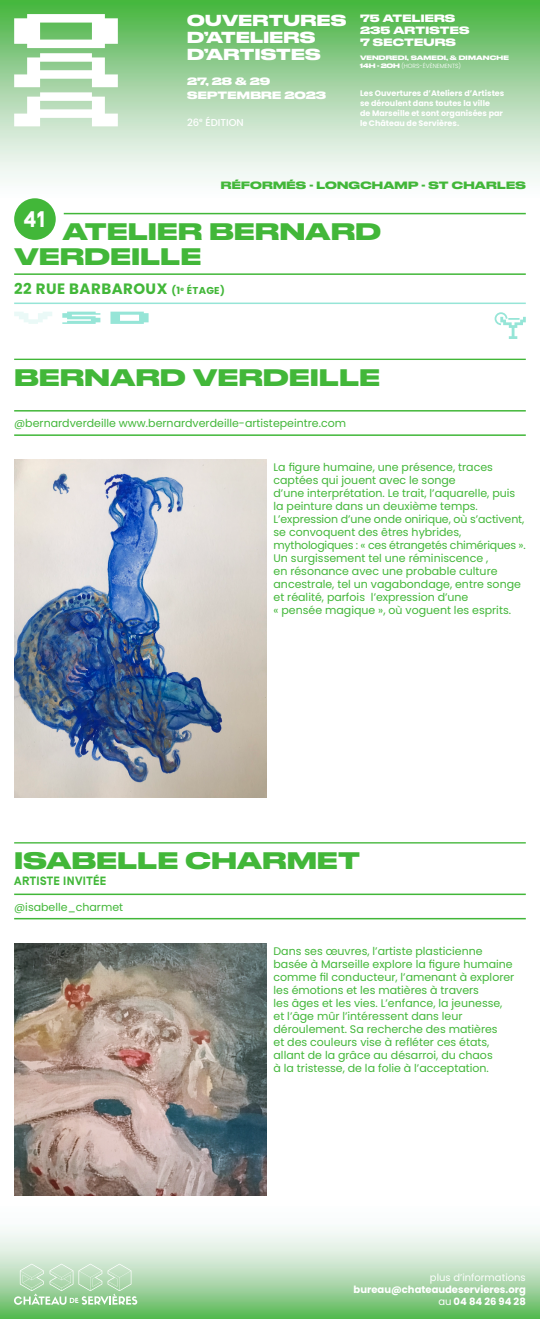
<style>
.page{position:relative;width:540px;height:1319px;background:#fff}
.page>*{position:absolute;margin:0;border:0;box-sizing:border-box;transform-origin:0 0}
.t1{font:700 22.5px/25px "Druk Wide";letter-spacing:.02em;color:#42b739}
.t2{font:700 22.5px "Simplon BP";color:#fff}
.t3{font:700 15px/17px "Druk Wide";letter-spacing:.02em;color:#fff}
.t4{font:700 15px "Poppins";letter-spacing:.03em;color:#42b739}
.t5{font:700 12px "Simplon BP";letter-spacing:.03em;color:#42b739}
.t6{font:11px/13px "Poppins";color:#42b739}
.t7{font:700 10px/12px "Druk Wide";letter-spacing:.02em;color:#fff}
.t8{font:700 10px/12px "Poppins";color:#fff;text-align:right}
.t9{font:700 10px "Druk Wide";letter-spacing:.02em;color:#42b739}
.t10{font:10px "Poppins";color:#fff}
.t11{font:500 10px "Poppins";color:#fff}
.t12{font:700 8px/10px "Poppins";color:#fff}
.t13{font:700 6px "Druk Wide";letter-spacing:.01em;color:#fff}
.t14{font:300 6px "Poppins";color:#fff}
.s1{font-family:"Druk Wide";font-weight:700}
.s2{font-size:10px}
.s3{font-weight:400}
</style>
<div class="page">
<svg style="left:0;top:1231px;width:540px;height:87px;background:#b5ddb5"></svg>
<svg style="left:14px;top:1263px;width:123px;height:41px;background:#b8dcb8"></svg>
<div style="left:0;top:0;width:540px;height:197px;background:linear-gradient(to bottom,#4cb347,#fff)"></div>
<svg style="left:14px;top:14px;width:104px;height:112px"></svg>
<hr style="left:64px;top:213px;width:462px;height:1px;background:#42b739">
<hr style="left:14px;top:273px;width:512px;height:2px;background:#42b739">
<hr style="left:14px;top:302px;width:512px;height:2px;background:#96e5d7">
<hr style="left:14px;top:358px;width:512px;height:2px;background:#42b739">
<hr style="left:14px;top:410px;width:512px;height:1px;background:#42b739">
<hr style="left:14px;top:434px;width:512px;height:2px;background:#42b739">
<hr style="left:14px;top:842px;width:512px;height:1px;background:#42b739">
<hr style="left:14px;top:893px;width:512px;height:1px;background:#42b739">
<hr style="left:14px;top:917px;width:512px;height:2px;background:#42b739">
<div style="left:14px;top:198px;width:42px;height:42px;background:#42b739;border-radius:50%"></div>
<svg style="left:14px;top:312px;width:38px;height:12px"></svg>
<svg style="left:111px;top:311px;width:38px;height:13px"></svg>
<svg style="left:62px;top:311px;width:38px;height:13px"></svg>
<img style="left:14px;top:459px;width:252px;height:337px">
<img style="left:14px;top:943px;width:252px;height:252px">
<svg style="left:494px;top:312px;width:32px;height:27px"></svg>
<h2 class="t3" style="left:187px;top:10px;width:161px">OUVERTURES<br>D’ATELIERS<br>D’ARTISTES</h2>
<p class="t7" style="left:187px;top:74px;width:140px;line-height:13.5px">27, 28 &amp; 29<br>SEPTEMBRE 2023</p>
<p class="t11" style="left:187px;top:115px;width:58px">26<sup>e</sup> ÉDITION</p>
<p class="t7" style="left:360px;top:11px;width:111px">75 ATELIERS<br>235 ARTISTES<br>7 SECTEURS</p>
<p class="t13" style="left:360px;top:53px;width:150px">VENDREDI, SAMEDI, &amp; DIMANCHE</p>
<p class="t14" style="left:360px;top:62px;width:103px"><span class="s1">14H - 20H</span> (HORS-ÉVÈNEMENTS)</p>
<p class="t12" style="left:360px;top:88px;width:146px">Les Ouvertures d’Ateliers d’Artistes se déroulent dans toutes la ville<br>de Marseille et sont organisées par le Château de Servières.</p>
<p class="t9" style="left:221px;top:177px;width:306px">RÉFORMÉS - LONGCHAMP - ST CHARLES</p>
<h1 class="t2" style="left:24px;top:206px;width:23px">41</h1>
<h1 class="t1" style="left:14px;top:217px;width:368px;text-indent:48px">ATELIER BERNARD<br>VERDEILLE</h1>
<h2 class="t4" style="left:14px;top:278px;width:212px">22 RUE BARBAROUX <span class="s2">(1</span><sup>e</sup> <span class="s2">ÉTAGE)</span></h2>
<h1 class="t1" style="left:14px;top:363px;width:367px">BERNARD VERDEILLE</h1>
<p class="t6" style="left:14px;top:417px;width:333px">@bernardverdeille www.bernardverdeille-artistepeintre.com</p>
<p class="t6" style="left:274px;top:460px;width:254px">La figure humaine, une présence, traces captées qui jouent avec le songe<br>d’une interprétation. Le trait, l’aquarelle, puis la peinture dans un deuxième temps.<br>L’expression d’une onde onirique, où s’activent, se convoquent des êtres hybrides, mythologiques : « ces étrangetés chimériques ».<br>Un surgissement tel une réminiscence ,<br>en résonance avec une probable culture ancestrale, tel un vagabondage, entre songe et réalité, parfois l’expression d’une<br>« pensée magique », où voguent les esprits.</p>
<h1 class="t1" style="left:14px;top:846px;width:347px">ISABELLE CHARMET</h1>
<p class="t5" style="left:14px;top:873px;width:94px">ARTISTE INVITÉE</p>
<p class="t6" style="left:14px;top:900px;width:110px">@isabelle_charmet</p>
<p class="t6" style="left:274px;top:944px;width:242px">Dans ses œuvres, l’artiste plasticienne basée à Marseille explore la figure humaine comme fil conducteur, l’amenant à explorer les émotions et les matières à travers<br>les âges et les vies. L’enfance, la jeunesse, et l’âge mûr l’intéressent dans leur déroulement. Sa recherche des matières<br>et des couleurs vise à refléter ces états, allant de la grâce au désarroi, du chaos<br>à la tristesse, de la folie à l’acceptation.</p>
<p class="t10" style="left:430px;top:1269px;width:97px">plus d’informations</p>
<p class="t8" style="left:354px;top:1282px;width:174px">bureau@chateaudeservieres.org <span class="s3">au</span> 04 84 26 94 28</p>
</div>
